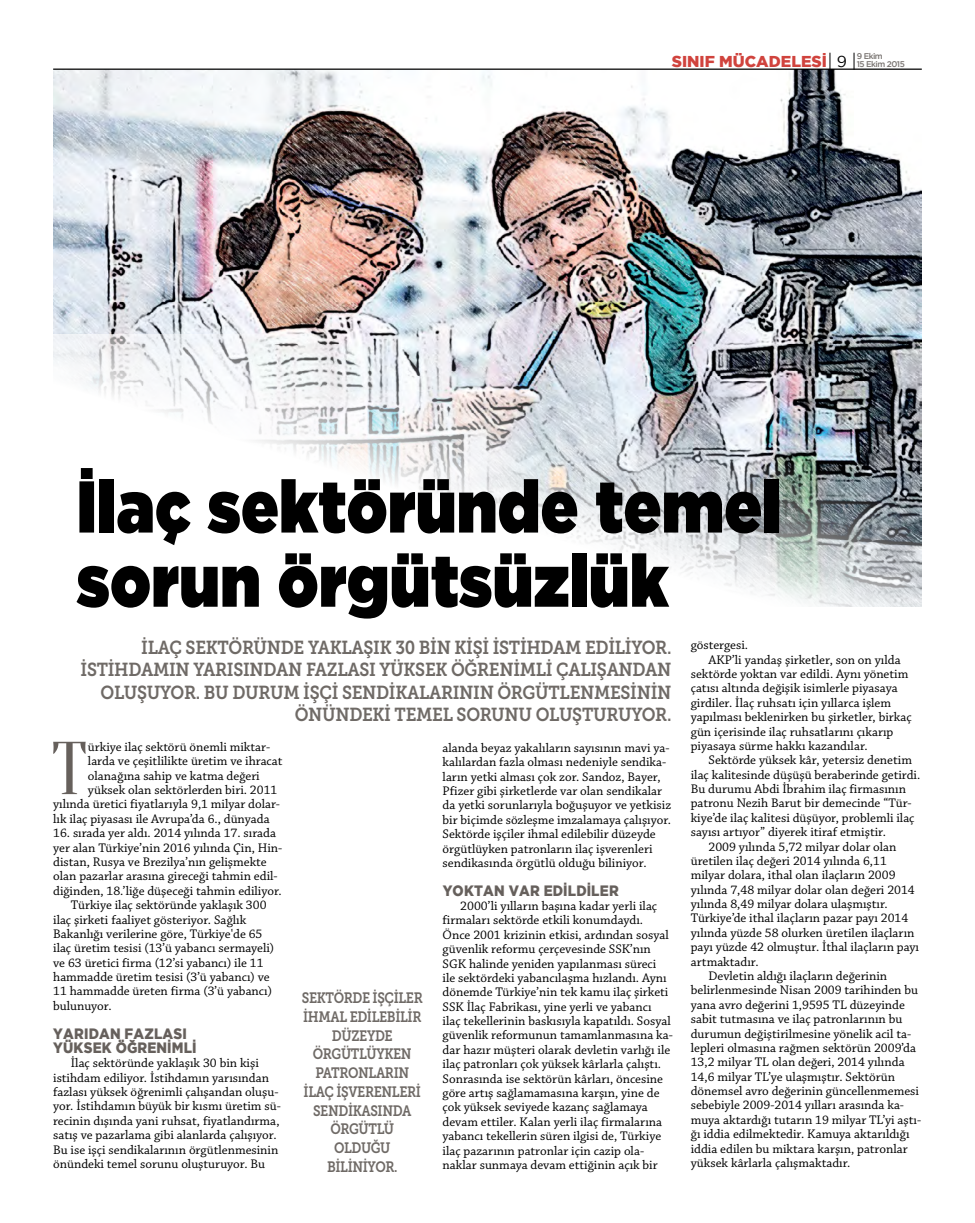
<style>
.page{position:relative;width:975px;height:1223px;background:#fff}
.page>*{position:absolute;margin:0;border:0;box-sizing:border-box;transform-origin:0 0}
.t1{font:74.75px "Oranienbaum";color:#66605c}
.t2{font:900 73.12px/74.1px "Gotham";letter-spacing:.01em;color:#000;scale:.86 1}
.t3{font:18.75px/22.5px "Museo Slab 700";letter-spacing:-.02em;color:#6f6a66;text-align:right;scale:.9 1}
.t4{font:800 15.75px "Gotham";color:#d0433d}
.t5{font:15px/18.8px "Museo Slab 700";letter-spacing:-.03em;color:#6f6a66;text-align:center;scale:.85 1}
.t6{font:800 15px/14.4px "Gotham";letter-spacing:.015em;color:#66605c;scale:.9 1}
.t7{font:13.12px/14.4px "Chaparral Pro";color:#000}
.t8{font:500 8.25px "Gotham";letter-spacing:-.06em;color:#787370}
.s1{font-weight:400;color:#000}
</style>
<div class="page">
<img style="left:53px;top:70px;width:868px;height:264px">
<hr style="left:53px;top:69px;width:868px;height:1px;background:#000">
<svg style="left:829px;top:53px;width:1px;height:16px"></svg>
<svg style="left:853px;top:53px;width:1px;height:17px"></svg>
<svg style="left:53px;top:334px;width:868px;height:273px"></svg>
<p class="t4" style="left:671px;top:52px;width:177px">SINIF MÜCADELESİ <span class="s1">9</span></p>
<p class="t8" style="left:856px;top:51px;width:28px">9 Ekim</p>
<p class="t8" style="left:856px;top:59px;width:50px">15 Ekim 2015</p>
<h2 class="t2" style="left:77px;top:468px;width:820px">İlaç sektöründe temel sorun örgütsüzlük</h2>
<h3 class="t3" style="left:81px;top:636px;width:658px">İLAÇ SEKTÖRÜNDE YAKLAŞIK 30 BIN KIŞI ISTIHDAM EDILIYOR.<br>İSTIHDAMIN YARISINDAN FAZLASI YÜKSEK ÖĞRENIMLI ÇALIŞANDAN OLUŞUYOR. BU DURUM IŞÇI SENDIKALARININ ÖRGÜTLENMESININ ÖNÜNDEKI TEMEL SORUNU OLUŞTURUYOR.</h3>
<p class="t7" style="left:442px;top:741px;width:230px">alanda beyaz yakalıların sayısının mavi ya&shy;kalılardan fazla olması nedeniyle sendika&shy;ların yetki alması çok zor. Sandoz, Bayer, Pfizer gibi şirketlerde var olan sendikalar da yetki sorunlarıyla boğuşuyor ve yetkisiz bir biçimde sözleşme imzalamaya çalışıyor.<br>Sektörde işçiler ihmal edilebilir düzeyde örgütlüyken patronların ilaç işverenleri sendikasında örgütlü olduğu biliniyor.</p>
<p class="t6" style="left:442px;top:882px;width:197px">YOKTAN VAR EDİLDİLER</p>
<p class="t7" style="left:442px;top:899px;width:232px;text-indent:18px">2000’li yılların başına kadar yerli ilaç firmaları sektörde etkili konumdaydı.<br>Önce 2001 krizinin etkisi, ardından sosyal güvenlik reformu çerçevesinde SSK’nın SGK halinde yeniden yapılanması süreci<br>ile sektördeki yabancılaşma hızlandı. Aynı dönemde Türkiye’nin tek kamu ilaç şirketi SSK İlaç Fabrikası, yine yerli ve yabancı ilaç tekellerinin baskısıyla kapatıldı. Sosyal güvenlik reformunun tamamlanmasına ka&shy;dar hazır müşteri olarak devletin varlığı ile ilaç patronları çok yüksek kârlarla çalıştı.<br>Sonrasında ise sektörün kârları, öncesine göre artış sağlamamasına karşın, yine de çok yüksek seviyede kazanç sağlamaya devam ettiler. Kalan yerli ilaç firmalarına yabancı tekellerin süren ilgisi de, Türkiye ilaç pazarının patronlar için cazip ola&shy;naklar sunmaya devam ettiğinin açık bir</p>
<h1 class="t1" style="left:51px;top:727px;width:38px">T</h1>
<p class="t7" style="left:88px;top:740px;width:184px">ürkiye ilaç sektörü önemli miktar-</p>
<p class="t7" style="left:88px;top:754px;width:196px">larda ve çeşitlilikte üretim ve ihracat</p>
<p class="t7" style="left:88px;top:769px;width:173px">olanağına sahip ve katma değeri</p>
<p class="t7" style="left:88px;top:783px;width:191px">yüksek olan sektörlerden biri. 2011</p>
<p class="t7" style="left:53px;top:797px;width:228px">yılında üretici fiyatlarıyla 9,1 milyar dolar-</p>
<p class="t7" style="left:53px;top:812px;width:218px">lık ilaç piyasası ile Avrupa’da 6., dünyada</p>
<p class="t7" style="left:53px;top:826px;width:224px">16. sırada yer aldı. 2014 yılında 17. sırada</p>
<p class="t7" style="left:53px;top:840px;width:231px">yer alan Türkiye’nin 2016 yılında Çin, Hin-</p>
<p class="t7" style="left:53px;top:855px;width:215px">distan, Rusya ve Brezilya’nın gelişmekte</p>
<p class="t7" style="left:53px;top:869px;width:226px">olan pazarlar arasına gireceği tahmin edil-</p>
<p class="t7" style="left:53px;top:884px;width:230px">diğinden, 18.’liğe düşeceği tahmin ediliyor.</p>
<p class="t7" style="left:71px;top:898px;width:197px">Türkiye ilaç sektöründe yaklaşık 300</p>
<p class="t7" style="left:53px;top:912px;width:195px">ilaç şirketi faaliyet gösteriyor. Sağlık</p>
<p class="t7" style="left:53px;top:927px;width:211px">Bakanlığı verilerine göre, Türkiye'de 65</p>
<p class="t7" style="left:53px;top:941px;width:222px">ilaç üretim tesisi (13’ü yabancı sermayeli)</p>
<p class="t7" style="left:53px;top:955px;width:212px">ve 63 üretici firma (12’si yabancı) ile 11</p>
<p class="t7" style="left:53px;top:970px;width:218px">hammadde üretim tesisi (3’ü yabancı) ve</p>
<p class="t7" style="left:53px;top:984px;width:220px">11 hammadde üreten firma (3’ü yabancı)</p>
<p class="t7" style="left:53px;top:998px;width:60px">bulunuyor.</p>
<p class="t6" style="left:53px;top:1025px;width:161px">YARIDAN FAZLASI<br>YÜKSEK ÖĞRENİMLİ</p>
<p class="t7" style="left:53px;top:1056px;width:229px;text-indent:18px">İlaç sektöründe yaklaşık 30 bin kişi istihdam ediliyor. İstihdamın yarısından fazlası yüksek öğrenimli çalışandan oluşu&shy;yor. İstihdamın büyük bir kısmı üretim sü&shy;recinin dışında yani ruhsat, fiyatlandırma, satış ve pazarlama gibi alanlarda çalışıyor.<br>Bu ise işçi sendikalarının örgütlenmesinin önündeki temel sorunu oluşturuyor. Bu</p>
<p class="t5" style="left:302px;top:988px;width:144px">SEKTÖRDE IŞÇILER<br>IHMAL EDILEBILIR<br>DÜZEYDE<br>ÖRGÜTLÜYKEN<br>PATRONLARIN<br>ILAÇ IŞVERENLERI<br>SENDIKASINDA<br>ÖRGÜTLÜ<br>OLDUĞU<br>BILINIYOR.</p>
<p class="t7" style="left:690px;top:638px;width:59px">göstergesi.</p>
<p class="t7" style="left:708px;top:653px;width:194px">AKP’li yandaş şirketler, son on yılda</p>
<p class="t7" style="left:690px;top:667px;width:219px">sektörde yoktan var edildi. Aynı yönetim</p>
<p class="t7" style="left:690px;top:681px;width:208px">çatısı altında değişik isimlerle piyasaya</p>
<p class="t7" style="left:690px;top:696px;width:202px">girdiler. İlaç ruhsatı için yıllarca işlem</p>
<p class="t7" style="left:690px;top:710px;width:222px">yapılması beklenirken bu şirketler, birkaç</p>
<p class="t7" style="left:690px;top:724px;width:204px">gün içerisinde ilaç ruhsatlarını çıkarıp</p>
<p class="t7" style="left:690px;top:739px;width:178px">piyasaya sürme hakkı kazandılar.</p>
<p class="t7" style="left:708px;top:753px;width:205px">Sektörde yüksek kâr, yetersiz denetim</p>
<p class="t7" style="left:690px;top:768px;width:231px">ilaç kalitesinde düşüşü beraberinde getirdi.</p>
<p class="t7" style="left:690px;top:782px;width:217px">Bu durumu Abdi İbrahim ilaç firmasının</p>
<p class="t7" style="left:690px;top:796px;width:222px">patronu Nezih Barut bir demecinde “Tür-</p>
<p class="t7" style="left:690px;top:811px;width:225px">kiye’de ilaç kalitesi düşüyor, problemli ilaç</p>
<p class="t7" style="left:690px;top:825px;width:197px">sayısı artıyor” diyerek itiraf etmiştir.</p>
<p class="t7" style="left:708px;top:839px;width:189px">2009 yılında 5,72 milyar dolar olan</p>
<p class="t7" style="left:690px;top:854px;width:198px">üretilen ilaç değeri 2014 yılında 6,11</p>
<p class="t7" style="left:690px;top:868px;width:206px">milyar dolara, ithal olan ilaçların 2009</p>
<p class="t7" style="left:690px;top:882px;width:225px">yılında 7,48 milyar dolar olan değeri 2014</p>
<p class="t7" style="left:690px;top:897px;width:198px">yılında 8,49 milyar dolara ulaşmıştır.</p>
<p class="t7" style="left:690px;top:911px;width:219px">Türkiye’de ithal ilaçların pazar payı 2014</p>
<p class="t7" style="left:690px;top:926px;width:225px">yılında yüzde 58 olurken üretilen ilaçların</p>
<p class="t7" style="left:690px;top:940px;width:230px">payı yüzde 42 olmuştur. İthal ilaçların payı</p>
<p class="t7" style="left:690px;top:954px;width:69px">artmaktadır.</p>
<p class="t7" style="left:708px;top:969px;width:180px">Devletin aldığı ilaçların değerinin</p>
<p class="t7" style="left:690px;top:983px;width:229px">belirlenmesinde Nisan 2009 tarihinden bu</p>
<p class="t7" style="left:690px;top:997px;width:215px">yana avro değerini 1,9595 TL düzeyinde</p>
<p class="t7" style="left:690px;top:1012px;width:213px">sabit tutmasına ve ilaç patronlarının bu</p>
<p class="t7" style="left:690px;top:1026px;width:222px">durumun değiştirilmesine yönelik acil ta-</p>
<p class="t7" style="left:690px;top:1041px;width:227px">lepleri olmasına rağmen sektörün 2009’da</p>
<p class="t7" style="left:690px;top:1055px;width:215px">13,2 milyar TL olan değeri, 2014 yılında</p>
<p class="t7" style="left:690px;top:1069px;width:206px">14,6 milyar TL’ye ulaşmıştır. Sektörün</p>
<p class="t7" style="left:690px;top:1084px;width:230px">dönemsel avro değerinin güncellenmemesi</p>
<p class="t7" style="left:690px;top:1098px;width:215px">sebebiyle 2009-2014 yılları arasında ka-</p>
<p class="t7" style="left:690px;top:1112px;width:232px">muya aktardığı tutarın 19 milyar TL’yi aştı-</p>
<p class="t7" style="left:690px;top:1127px;width:220px">ğı iddia edilmektedir. Kamuya aktarıldığı</p>
<p class="t7" style="left:690px;top:1141px;width:218px">iddia edilen bu miktara karşın, patronlar</p>
<p class="t7" style="left:690px;top:1156px;width:161px">yüksek kârlarla çalışmaktadır.</p>
</div>
